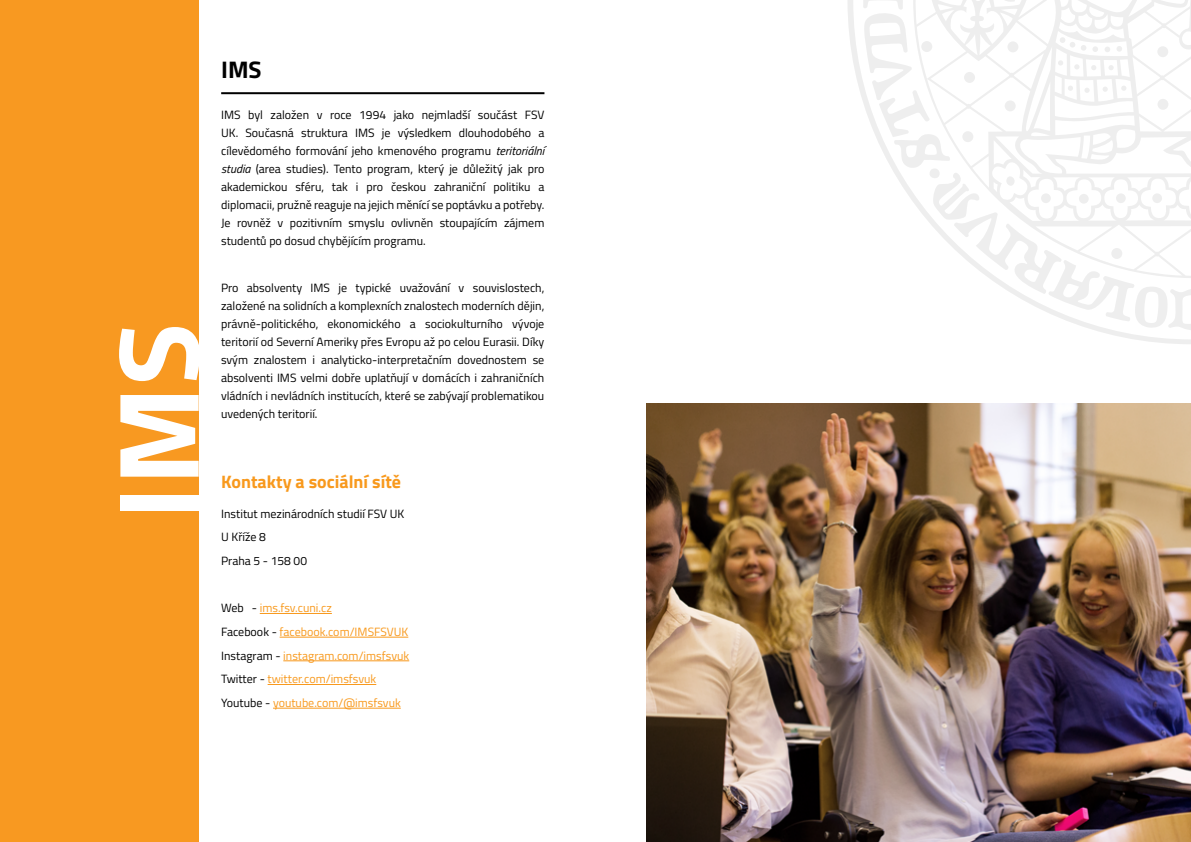
<style>
.page{position:relative;width:1191px;height:842px;background:#fff}
.page>*{position:absolute;margin:0;border:0;box-sizing:border-box;transform-origin:0 0}
.t1{font:700 115px "Titillium Web";color:#fff}
.t2{font:700 24px "Titillium Web";color:#000}
.t3{font:700 18px "Titillium Web";color:#f8991d}
.t4{font:12px/18px "Titillium Web";color:#000;text-align:justify}
.t5{font:12px/23.7px "Titillium Web";color:#f8991d}
.s1{font-style:italic}
.s2{color:#000}
</style>
<div class="page">
<hr style="left:221px;top:92px;width:323px;height:2px;background:#000">
<hr style="left:260px;top:613px;width:72px;height:1px;background:#f8991d">
<hr style="left:280px;top:637px;width:128px;height:1px;background:#f8991d">
<hr style="left:283px;top:661px;width:126px;height:1px;background:#f8991d">
<hr style="left:268px;top:684px;width:108px;height:1px;background:#f8991d">
<hr style="left:273px;top:708px;width:128px;height:1px;background:#f8991d">
<div style="left:0;top:0;width:198px;height:842px;background:#f89921"></div>
<svg style="left:848px;top:0;width:343px;height:344px"></svg>
<svg style="left:862px;top:0;width:329px;height:335px"></svg>
<img style="left:646px;top:404px;width:545px;height:438px">
<h1 class="t1" style="left:70px;top:519px;width:198px;rotate:-90deg">IMS</h1>
<h2 class="t2" style="left:221px;top:51px;width:42px">IMS</h2>
<p class="t4" style="left:221px;top:105px;width:325px">IMS byl založen v roce 1994 jako nejmladší součást FSV UK. Současná struktura IMS je výsledkem dlouhodobého a cílevědomého formování jeho kmenového programu <span class="s1">teritoriální studia</span> (area studies). Tento program, který je důležitý jak pro akademickou sféru, tak i pro českou zahraniční politiku a diplomacii, pružně reaguje na jejich měnící se poptávku a potřeby.<br>Je rovněž v pozitivním smyslu ovlivněn stoupajícím zájmem studentů po dosud chybějícím programu.</p>
<p class="t4" style="left:221px;top:278px;width:325px">Pro absolventy IMS je typické uvažování v souvislostech, založené na solidních a komplexních znalostech moderních dějin, právně-politického, ekonomického a sociokulturního vývoje teritorií od Severní Ameriky přes Evropu až po celou Eurasii. Díky svým znalostem i analyticko-interpretačním dovednostem se absolventi IMS velmi dobře uplatňují v domácích i zahraničních vládních i nevládních institucích, které se zabývají problematikou uvedených teritorií.</p>
<h3 class="t3" style="left:221px;top:468px;width:181px">Kontakty a sociální sítě</h3>
<p class="t4" style="left:221px;top:501px;width:185px;line-height:23.7px;text-align:left">Institut mezinárodních studií FSV UK<br>U Kříže 8<br>Praha 5 - 158 00</p>
<p class="t5" style="left:221px;top:596px;width:190px"><span class="s2">Web -</span> ims.fsv.cuni.cz<br><span class="s2">Facebook -</span> facebook.com/IMSFSVUK<br><span class="s2">Instagram -</span> instagram.com/imsfsvuk<br><span class="s2">Twitter -</span> twitter.com/imsfsvuk<br><span class="s2">Youtube -</span> youtube.com/@imsfsvuk</p>
</div>
